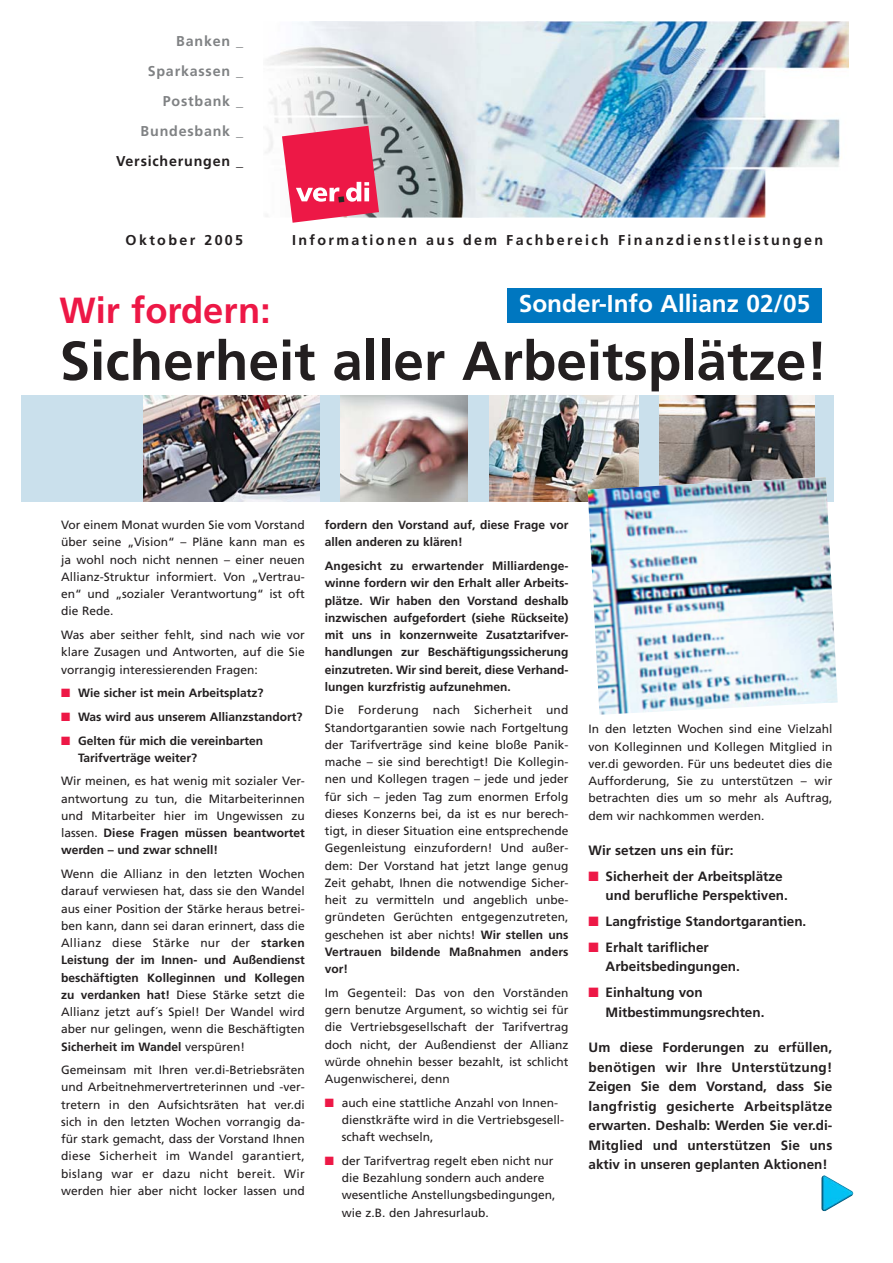
<style>
.page{position:relative;width:893px;height:1263px;background:#fff}
.page>*{position:absolute;margin:0;border:0;box-sizing:border-box;transform-origin:0 0}
.t1{font:700 54.75px "Frutiger";color:#231f20}
.t2{font:700 36.3px "Frutiger";color:#ed1846}
.t3{font:700 24.45px "Frutiger";color:#fff}
.t4{font:700 14.25px "Frutiger";letter-spacing:.165em;color:#231f20}
.t5{font:700 14.25px/30px "Frutiger";letter-spacing:.055em;color:#808284;text-align:right}
.t6{font:700 14.25px "Frutiger";letter-spacing:.055em;color:#231f20}
.t7{font:700 13.5px/19.5px "Frutiger";color:#231f20}
.t8{font:12px/17.2px "Frutiger";color:#231f20;text-align:justify}
.t9{font:700 12px/17.2px "Frutiger";color:#231f20}
.s1{color:#ed1846}
.s2{font-weight:700}
</style>
<div class="page">
<img style="left:265px;top:21px;width:583px;height:196px">
<svg style="left:282px;top:126px;width:97px;height:97px"></svg>
<img style="left:821px;top:1175px;width:32px;height:36px">
<div style="left:507px;top:288px;width:314px;height:34px;background:#0077c0"></div>
<div style="left:21px;top:395px;width:812px;height:107px;background:#cae0ec"></div>
<img style="left:144px;top:395px;width:175px;height:107px">
<img style="left:340px;top:395px;width:128px;height:107px">
<img style="left:489px;top:395px;width:149px;height:107px">
<img style="left:659px;top:395px;width:155px;height:82px">
<img style="left:587px;top:477px;width:250px;height:238px">
<p class="t5" style="left:141px;top:27px;width:104px">Banken _<br>Sparkassen _<br>Postbank _<br>Bundesbank _</p>
<p class="t6" style="left:116px;top:155px;width:129px">Versicherungen _</p>
<p class="t4" style="left:125px;top:234px;width:119px">Oktober 2005</p>
<p class="t4" style="left:292px;top:234px;width:532px">Informationen aus dem Fachbereich Finanzdienstleistungen</p>
<h2 class="t2" style="left:60px;top:295px;width:212px">Wir fordern:</h2>
<h3 class="t3" style="left:519px;top:293px;width:293px">Sonder-Info Allianz 02/05</h3>
<h1 class="t1" style="left:60px;top:339px;width:769px">Sicherheit aller Arbeitsplätze!</h1>
<p class="t8" style="left:61px;top:517px;width:245px">Vor einem Monat wurden Sie vom Vorstand über seine „Vision“ – Pläne kann man es ja wohl noch nicht nennen – einer neuen Allianz-Struktur informiert. Von „Vertrau&shy;en“ und „sozialer Verantwortung“ ist oft die Rede.</p>
<p class="t8" style="left:61px;top:627px;width:245px">Was aber seither fehlt, sind nach wie vor klare Zusagen und Antworten, auf die Sie vorrangig interessierenden Fragen:</p>
<p class="t9" style="left:61px;top:685px;width:204px"><span class="s1">■</span> Wie sicher ist mein Arbeitsplatz?</p>
<p class="t9" style="left:61px;top:709px;width:243px"><span class="s1">■</span> Was wird aus unserem Allianzstandort?</p>
<p class="t9" style="left:78px;top:733px;width:187px;text-indent:-17px"><span class="s1">■</span> Gelten für mich die vereinbarten<br>Tarifverträge weiter?</p>
<p class="t8" style="left:61px;top:774px;width:245px">Wir meinen, es hat wenig mit sozialer Ver&shy;antwortung zu tun, die Mitarbeiterinnen und Mitarbeiter hier im Ungewissen zu lassen. <span class="s2">Diese Fragen müssen beantwortet werden – und zwar schnell!</span></p>
<p class="t8" style="left:61px;top:866px;width:245px">Wenn die Allianz in den letzten Wochen darauf verwiesen hat, dass sie den Wandel aus einer Position der Stärke heraus betrei&shy;ben kann, dann sei daran erinnert, dass die Allianz diese Stärke nur der <span class="s2">starken Leistung der im Innen- und Außendienst beschäftigten Kolleginnen und Kollegen zu verdanken hat!</span> Diese Stärke setzt die Allianz jetzt auf´s Spiel! Der Wandel wird aber nur gelingen, wenn die Beschäftigten <span class="s2">Sicherheit im Wandel</span> verspüren!</p>
<p class="t8" style="left:61px;top:1062px;width:245px">Gemeinsam mit Ihren ver.di-Betriebsräten und Arbeitnehmervertreterinnen und -ver&shy;tretern in den Aufsichtsräten hat ver.di sich in den letzten Wochen vorrangig da&shy;für stark gemacht, dass der Vorstand Ihnen diese Sicherheit im Wandel garantiert, bislang war er dazu nicht bereit. Wir werden hier aber nicht locker lassen und</p>
<p class="t9" style="left:325px;top:517px;width:245px">fordern den Vorstand auf, diese Frage vor allen anderen zu klären!</p>
<p class="t9" style="left:325px;top:558px;width:245px;text-align:justify">Angesicht zu erwartender Milliardenge&shy;winne fordern wir den Erhalt aller Arbeits&shy;plätze. Wir haben den Vorstand deshalb inzwischen aufgefordert (siehe Rückseite) mit uns in konzernweite Zusatztarifver&shy;handlungen zur Beschäftigungssicherung einzutreten. Wir sind bereit, diese Verhand&shy;lungen kurzfristig aufzunehmen.</p>
<p class="t8" style="left:325px;top:703px;width:245px">Die Forderung nach Sicherheit und Standortgarantien sowie nach Fortgeltung der Tarifverträge sind keine bloße Panik&shy;mache – sie sind berechtigt! Die Kollegin&shy;nen und Kollegen tragen – jede und jeder für sich – jeden Tag zum enormen Erfolg dieses Konzerns bei, da ist es nur berech&shy;tigt, in dieser Situation eine entsprechende Gegenleistung einzufordern! Und außer&shy;dem: Der Vorstand hat jetzt lange genug Zeit gehabt, Ihnen die notwendige Sicher&shy;heit zu vermitteln und angeblich unbe&shy;gründeten Gerüchten entgegenzutreten, geschehen ist aber nichts! <span class="s2">Wir stellen uns Vertrauen bildende Maßnahmen anders vor!</span></p>
<p class="t8" style="left:325px;top:985px;width:245px">Im Gegenteil: Das von den Vorständen gern benutze Argument, so wichtig sei für die Vertriebsgesellschaft der Tarifvertrag doch nicht, der Außendienst der Allianz würde ohnehin besser bezahlt, ist schlicht Augenwischerei, denn</p>
<p class="t8" style="left:342px;top:1095px;width:224px;text-align:left;text-indent:-17px"><span class="s1">■</span> auch eine stattliche Anzahl von Innen&shy;dienstkräfte wird in die Vertriebsgesell&shy;schaft wechseln,</p>
<p class="t8" style="left:342px;top:1153px;width:215px;text-align:left;text-indent:-17px"><span class="s1">■</span> der Tarifvertrag regelt eben nicht nur die Bezahlung sondern auch andere wesentliche Anstellungsbedingungen, wie z.B. den Jahresurlaub.</p>
<p class="t8" style="left:588px;top:721px;width:245px">In den letzten Wochen sind eine Vielzahl von Kolleginnen und Kollegen Mitglied in ver.di geworden. Für uns bedeutet dies die Aufforderung, Sie zu unterstützen – wir betrachten dies um so mehr als Auftrag, dem wir nachkommen werden.</p>
<p class="t7" style="left:588px;top:841px;width:146px">Wir setzen uns ein für:</p>
<p class="t7" style="left:605px;top:867px;width:184px;text-indent:-17px"><span class="s1">■</span> Sicherheit der Arbeitsplätze und berufliche Perspektiven.</p>
<p class="t7" style="left:588px;top:913px;width:219px"><span class="s1">■</span> Langfristige Standortgarantien.</p>
<p class="t7" style="left:605px;top:939px;width:136px;text-indent:-17px"><span class="s1">■</span> Erhalt tariflicher<br>Arbeitsbedingungen.</p>
<p class="t7" style="left:605px;top:984px;width:160px;text-indent:-17px"><span class="s1">■</span> Einhaltung von<br>Mitbestimmungsrechten.</p>
<p class="t7" style="left:588px;top:1039px;width:245px;text-align:justify">Um diese Forderungen zu erfüllen, benötigen wir Ihre Unterstützung!<br>Zeigen Sie dem Vorstand, dass Sie langfristig gesicherte Arbeitsplätze erwarten. Deshalb: Werden Sie ver.di-Mitglied und unterstützen Sie uns aktiv in unseren geplanten Aktionen!</p>
</div>
